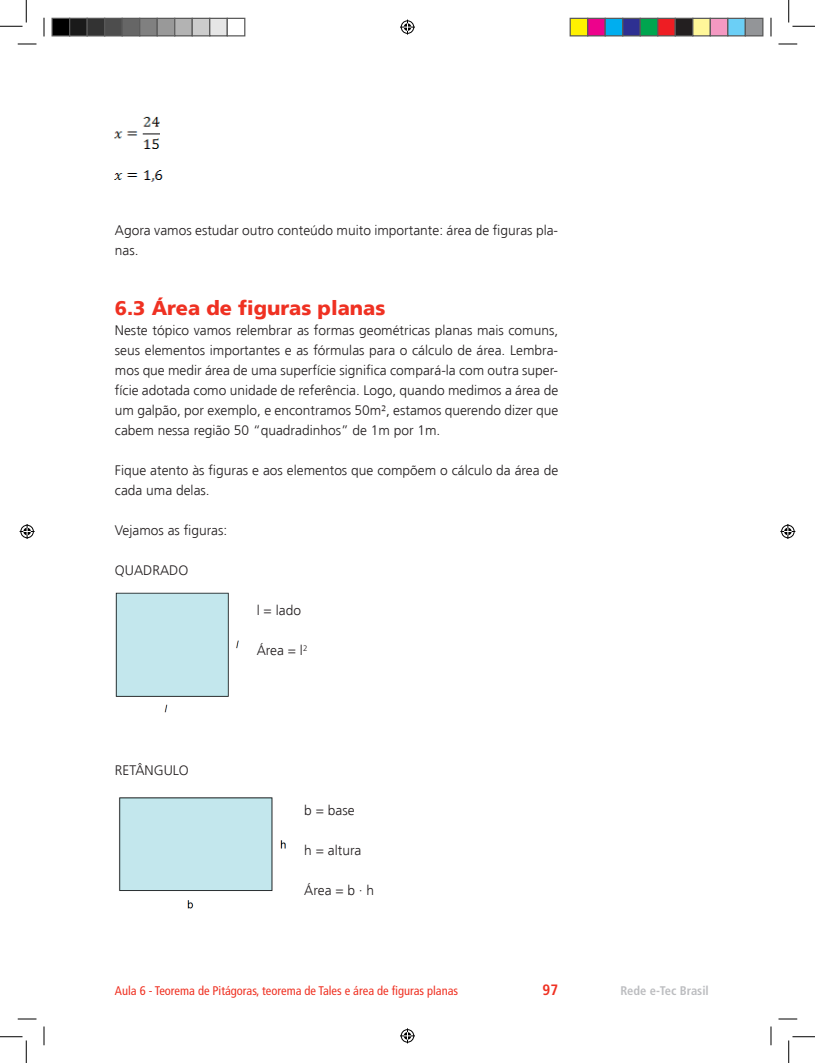
<style>
.page{position:relative;width:815px;height:1063px;background:#fff}
.page>*{position:absolute;margin:0;border:0;box-sizing:border-box;transform-origin:0 0}
.t1{font:900 20px "Frutiger LT Std";color:#ef3122}
.t2{font:700 condensed 15px "Frutiger LT Std";color:#ef3122}
.t3{font:300 13.75px/20px "Frutiger LT Std";color:#231f20}
.t4{font:condensed 12.5px "Frutiger LT Std";color:#ef3122}
.t5{font:700 condensed 12.5px "Frutiger LT Std";color:#bcbdc0}
</style>
<div class="page">
<img style="left:115px;top:116px;width:45px;height:33px">
<img style="left:115px;top:170px;width:48px;height:12px">
<img style="left:115px;top:592px;width:124px;height:121px">
<img style="left:119px;top:797px;width:167px;height:112px">
<svg style="left:18px;top:43px;width:18px;height:2px"></svg>
<svg style="left:778px;top:43px;width:19px;height:2px"></svg>
<svg style="left:18px;top:1018px;width:18px;height:1px"></svg>
<svg style="left:778px;top:1018px;width:19px;height:1px"></svg>
<svg style="left:43px;top:18px;width:2px;height:18px"></svg>
<svg style="left:43px;top:1026px;width:2px;height:19px"></svg>
<svg style="left:770px;top:18px;width:1px;height:18px"></svg>
<svg style="left:770px;top:1026px;width:1px;height:19px"></svg>
<svg style="left:0;top:0;width:27px;height:27px"></svg>
<svg style="left:0;top:1036px;width:27px;height:26px"></svg>
<svg style="left:788px;top:0;width:26px;height:27px"></svg>
<svg style="left:788px;top:1036px;width:26px;height:26px"></svg>
<svg style="left:400px;top:20px;width:15px;height:15px"></svg>
<svg style="left:400px;top:1028px;width:15px;height:15px"></svg>
<svg style="left:20px;top:524px;width:15px;height:15px"></svg>
<svg style="left:780px;top:524px;width:15px;height:15px"></svg>
<div style="left:52px;top:18px;width:18px;height:18px;background:#000"></div>
<div style="left:51px;top:18px;width:19px;height:18px;border:1px solid #595959"></div>
<div style="left:70px;top:18px;width:17px;height:18px;background:#1a1a1a"></div>
<div style="left:69px;top:18px;width:19px;height:18px;border:1px solid #595959"></div>
<div style="left:87px;top:18px;width:18px;height:18px;background:#333"></div>
<div style="left:86px;top:18px;width:19px;height:18px;border:1px solid #595959"></div>
<div style="left:105px;top:18px;width:17px;height:18px;background:#4d4d4d"></div>
<div style="left:104px;top:18px;width:19px;height:18px;border:1px solid #595959"></div>
<div style="left:122px;top:18px;width:18px;height:18px;background:#666"></div>
<div style="left:121px;top:18px;width:19px;height:18px;border:1px solid #595959"></div>
<div style="left:140px;top:18px;width:17px;height:18px;background:#808080"></div>
<div style="left:139px;top:18px;width:19px;height:18px;border:1px solid #595959"></div>
<div style="left:157px;top:18px;width:18px;height:18px;background:#999"></div>
<div style="left:156px;top:18px;width:19px;height:18px;border:1px solid #595959"></div>
<div style="left:175px;top:18px;width:17px;height:18px;background:#b3b3b3"></div>
<div style="left:174px;top:18px;width:19px;height:18px;border:1px solid #595959"></div>
<div style="left:192px;top:18px;width:18px;height:18px;background:#ccc"></div>
<div style="left:191px;top:18px;width:19px;height:18px;border:1px solid #595959"></div>
<div style="left:210px;top:18px;width:17px;height:18px;background:#e6e6e6"></div>
<div style="left:209px;top:18px;width:19px;height:18px;border:1px solid #595959"></div>
<div style="left:226px;top:18px;width:19px;height:18px;border:1px solid #595959"></div>
<div style="left:570px;top:18px;width:17px;height:18px;background:#fff101"></div>
<div style="left:569px;top:18px;width:19px;height:18px;border:1px solid #595959"></div>
<div style="left:587px;top:18px;width:18px;height:18px;background:#ed028c"></div>
<div style="left:587px;top:18px;width:18px;height:18px;border:1px solid #595959"></div>
<div style="left:605px;top:18px;width:17px;height:18px;background:#00aeef"></div>
<div style="left:604px;top:18px;width:19px;height:18px;border:1px solid #595959"></div>
<div style="left:622px;top:18px;width:18px;height:18px;background:#2e3092"></div>
<div style="left:622px;top:18px;width:18px;height:18px;border:1px solid #595959"></div>
<div style="left:640px;top:18px;width:17px;height:18px;background:#00a54f"></div>
<div style="left:639px;top:18px;width:19px;height:18px;border:1px solid #595959"></div>
<div style="left:657px;top:18px;width:18px;height:18px;background:#ee1d23"></div>
<div style="left:657px;top:18px;width:18px;height:18px;border:1px solid #595959"></div>
<div style="left:675px;top:18px;width:17px;height:18px;background:#231f20"></div>
<div style="left:674px;top:18px;width:19px;height:18px;border:1px solid #595959"></div>
<div style="left:692px;top:18px;width:18px;height:18px;background:#fff79a"></div>
<div style="left:692px;top:18px;width:18px;height:18px;border:1px solid #595959"></div>
<div style="left:710px;top:18px;width:17px;height:18px;background:#f499c2"></div>
<div style="left:709px;top:18px;width:19px;height:18px;border:1px solid #595959"></div>
<div style="left:727px;top:18px;width:18px;height:18px;background:#6bcff6"></div>
<div style="left:727px;top:18px;width:18px;height:18px;border:1px solid #595959"></div>
<div style="left:745px;top:18px;width:17px;height:18px;background:#939598"></div>
<div style="left:744px;top:18px;width:19px;height:18px;border:1px solid #595959"></div>
<p class="t3" style="left:115px;top:220px;width:444px">Agora vamos estudar outro conteúdo muito importante: área de figuras pla&shy;nas.</p>
<h1 class="t1" style="left:115px;top:296px;width:272px">6.3 Área de figuras planas</h1>
<p class="t3" style="left:115px;top:320px;width:444px;text-align:justify">Neste tópico vamos relembrar as formas geométricas planas mais comuns, seus elementos importantes e as fórmulas para o cálculo de área. Lembra&shy;mos que medir área de uma superfície significa compará-la com outra super&shy;fície adotada como unidade de referência. Logo, quando medimos a área de um galpão, por exemplo, e encontramos 50m², estamos querendo dizer que cabem nessa região 50 “quadradinhos” de 1m por 1m.</p>
<p class="t3" style="left:115px;top:460px;width:444px">Fique atento às figuras e aos elementos que compõem o cálculo da área de cada uma delas.</p>
<p class="t3" style="left:115px;top:520px;width:114px">Vejamos as figuras:</p>
<p class="t3" style="left:115px;top:560px;width:75px">QUADRADO</p>
<p class="t3" style="left:257px;top:600px;width:46px">l = lado</p>
<p class="t3" style="left:257px;top:640px;width:52px">Área = l<sup>2</sup></p>
<p class="t3" style="left:115px;top:760px;width:75px">RETÂNGULO</p>
<p class="t3" style="left:304px;top:800px;width:52px">b = base</p>
<p class="t3" style="left:304px;top:840px;width:59px">h = altura</p>
<p class="t3" style="left:304px;top:880px;width:71px">Área = b · h</p>
<p class="t4" style="left:115px;top:983px;width:345px">Aula 6 - Teorema de Pitágoras, teorema de Tales e área de figuras planas</p>
<p class="t2" style="left:542px;top:981px;width:17px">97</p>
<p class="t5" style="left:620px;top:983px;width:90px">Rede e-Tec Brasil</p>
</div>
